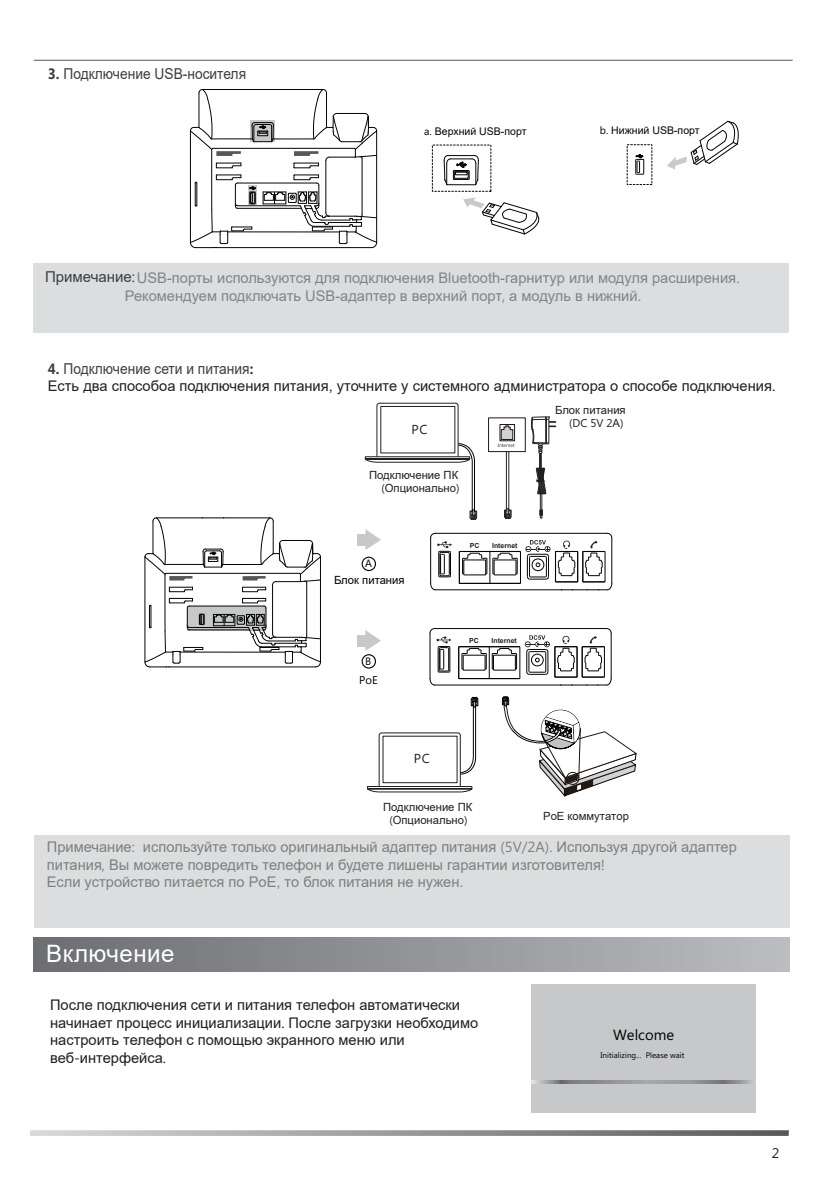
<style>
.page{position:relative;width:823px;height:1191px;background:#fff}
.page>*{position:absolute;margin:0;border:0;box-sizing:border-box;transform-origin:0 0}
.t1{font:24px "Arial";letter-spacing:.02em;color:#fff}
.t2{font:15px "Arial";color:#3e3e3f;scale:.92 1}
.t3{font:15px "Arial";color:#3e3e3f}
.t4{font:14.8px "Microsoft Phags Pa";color:#030303}
.t5{font:14.6px/17.6px "Arial";color:#231f20}
.t6{font:14.6px/17.6px "Arial";color:#7e807f}
.t7{font:14.6px/17.6px "Arial";color:#818484}
.t8{font:14px "Microsoft Phags Pa";color:#231f20}
.t9{font:13px "Microsoft Phags Pa";color:#231f20}
.t10{font:11.2px/13.6px "Arial";color:#231f20;text-align:right}
.t11{font:11.2px "Arial";color:#030303}
.t12{font:11.2px "Microsoft Phags Pa";color:#231f20}
.t13{font:11.2px "Microsoft Phags Pa";color:#030303}
.t14{font:10.6px "Arial";color:#030303}
.t15{font:10.6px "Microsoft Phags Pa";color:#030303}
.t16{font:8px "Microsoft Phags Pa";color:#030303}
.t17{font:700 7px "Arial";color:#231f20}
.s1{font-family:"Microsoft Phags Pa";font-weight:700}
.s2{font-family:"Microsoft Phags Pa"}
.s3{font-family:"Microsoft Phags Pa";font-size:15px;color:#3e3e3f}
.s4{font-family:"Arial"}
</style>
<div class="page">
<hr style="left:34px;top:60px;width:758px;height:1px;background:#57585a">
<svg style="left:30px;top:1130px;width:758px;height:5px;background:#9c9da0"></svg>
<div style="left:531px;top:984px;width:224px;height:128px;background:#c7c8ca"></div>
<svg style="left:531px;top:1080px;width:220px;height:3px"></svg>
<div style="left:34px;top:937px;width:754px;height:34px;background:linear-gradient(to right,#6b6d70,#bbbcc0)"></div>
<div style="left:34px;top:835px;width:755px;height:92px;background:#dcdddf"></div>
<div style="left:34px;top:263px;width:754px;height:69px;background:#dcdddf"></div>
<div style="left:361px;top:556px;width:15px;height:15px;border:1px solid #040503;border-radius:50%"></div>
<div style="left:356px;top:534px;width:10px;height:11px;background:#c7c8ca"></div>
<svg style="left:365px;top:529px;width:15px;height:21px"></svg>
<div style="left:361px;top:654px;width:15px;height:14px;border:1px solid #040503;border-radius:50%"></div>
<div style="left:356px;top:635px;width:10px;height:11px;background:#c7c8ca"></div>
<svg style="left:365px;top:630px;width:15px;height:21px"></svg>
<svg style="left:502px;top:696px;width:134px;height:101px"></svg>
<svg style="left:531px;top:416px;width:25px;height:103px"></svg>
<hr style="left:505px;top:451px;width:1px;height:60px;background:#231f20">
<hr style="left:508px;top:450px;width:1px;height:61px;background:#231f20">
<div style="left:504px;top:510px;width:7px;height:7px;border:1px solid #231f20"></div>
<svg style="left:505px;top:508px;width:5px;height:11px"></svg>
<div style="left:488px;top:417px;width:37px;height:35px;background:#fff;border:1px solid #221713"></div>
<svg style="left:499px;top:424px;width:15px;height:1px"></svg>
<svg style="left:497px;top:425px;width:17px;height:22px"></svg>
<div style="left:469px;top:511px;width:7px;height:7px;border:1px solid #231f20"></div>
<svg style="left:364px;top:403px;width:111px;height:117px"></svg>
<hr style="left:365px;top:458px;width:104px;height:1px;background:#231f20">
<div style="left:380px;top:406px;width:75px;height:47px;border:1px solid #231f20"></div>
<div style="left:470px;top:698px;width:8px;height:8px;border:1px solid #040503"></div>
<svg style="left:367px;top:697px;width:110px;height:95px"></svg>
<hr style="left:367px;top:788px;width:104px;height:1px;background:#231f20">
<div style="left:382px;top:736px;width:75px;height:47px;border:1px solid #231f20"></div>
<svg style="left:190px;top:89px;width:187px;height:159px"></svg>
<svg style="left:443px;top:155px;width:35px;height:30px"></svg>
<svg style="left:463px;top:197px;width:77px;height:38px"></svg>
<svg style="left:635px;top:154px;width:9px;height:21px"></svg>
<svg style="left:667px;top:121px;width:72px;height:48px"></svg>
<svg style="left:144px;top:517px;width:177px;height:150px"></svg>
<hr style="left:458px;top:551px;width:1px;height:32px;background:#030303">
<hr style="left:435px;top:589px;width:126px;height:1px;background:#040503">
<hr style="left:435px;top:533px;width:171px;height:1px;background:#040503">
<svg style="left:430px;top:533px;width:22px;height:57px"></svg>
<svg style="left:459px;top:533px;width:153px;height:57px"></svg>
<hr style="left:434px;top:684px;width:126px;height:1px;background:#040503">
<hr style="left:434px;top:628px;width:172px;height:1px;background:#040503">
<svg style="left:429px;top:628px;width:22px;height:57px"></svg>
<svg style="left:458px;top:628px;width:153px;height:58px"></svg>
<p class="t2" style="left:48px;top:64px;width:217px"><span class="s1">3.</span> Подключение USB-носителя</p>
<p class="t14" style="left:424px;top:124px;width:104px"><span class="s2">a.</span> Верхний USB-порт</p>
<p class="t14" style="left:599px;top:123px;width:101px"><span class="s2">b.</span> Нижний USB-порт</p>
<p class="t3" style="left:45px;top:266px;width:88px">Примечание</p>
<p class="t7" style="left:125px;top:269px;width:616px;text-indent:7px"><span class="s3">:</span> USB-порты используются для подключения Bluetooth-гарнитур или модуля расширения.<br>Рекомендуем подключать USB-адаптер в верхний порт<span class="s2">,</span> а модуль в нижний.</p>
<p class="t2" style="left:48px;top:358px;width:225px"><span class="s1">4.</span> Подключение сети и питания<span class="s1">:</span></p>
<p class="t5" style="left:48px;top:377px;width:729px">Есть два способоа подключения питания, уточните у системного администратора о способе подключения.</p>
<p class="t9" style="left:411px;top:420px;width:17px">PC</p>
<p class="t10" style="left:369px;top:468px;width:92px">Подключение ПК <span class="s2">(</span>Опционально<span class="s2">)</span></p>
<p class="t15" style="left:365px;top:556px;width:8px">A</p>
<p class="t11" style="left:334px;top:572px;width:72px">Блок питания</p>
<p class="t17" style="left:469px;top:540px;width:11px">PC</p>
<p class="t17" style="left:492px;top:540px;width:27px">Internet</p>
<p class="t15" style="left:365px;top:654px;width:8px">B</p>
<p class="t13" style="left:359px;top:672px;width:20px">PoE</p>
<p class="t17" style="left:469px;top:636px;width:11px">PC</p>
<p class="t17" style="left:491px;top:636px;width:27px">Internet</p>
<p class="t9" style="left:413px;top:749px;width:17px">PC</p>
<p class="t10" style="left:554px;top:403px;width:72px">Блок питания</p>
<p class="t12" style="left:568px;top:415px;width:56px">(DC 5V 2<span class="s4">А</span>)</p>
<p class="t10" style="left:383px;top:800px;width:91px;text-align:center">Подключение ПК <span class="s2">(</span>Опционально<span class="s2">)</span></p>
<p class="t10" style="left:543px;top:809px;width:87px">PoE коммутатор</p>
<p class="t6" style="left:47px;top:838px;width:691px">Примечание<span class="s2">:</span> используйте только оригинальный адаптер питания <span class="s2">(5V/2A).</span> Используя другой адаптер питания<span class="s2">,</span> Вы можете повредить телефон и будете лишены гарантии изготовителя<span class="s2">!<br></span>Если устройство питается по PoE, то блок питания не нужен.</p>
<h1 class="t1" style="left:46px;top:936px;width:129px">Включение</h1>
<p class="t5" style="left:50px;top:996px;width:429px">После подключения сети и питания телефон автоматически начинает процесс инициализации<span class="s2">.</span> После загрузки необходимо настроить телефон с помощью экранного меню или веб<span class="s2">-</span>интерфейса<span class="s2">.</span></p>
<p class="t4" style="left:612px;top:1024px;width:62px">Welcome</p>
<p class="t16" style="left:600px;top:1049px;width:85px">Initializing... Please wait</p>
<p class="t8" style="left:771px;top:1143px;width:9px">2</p>
</div>
